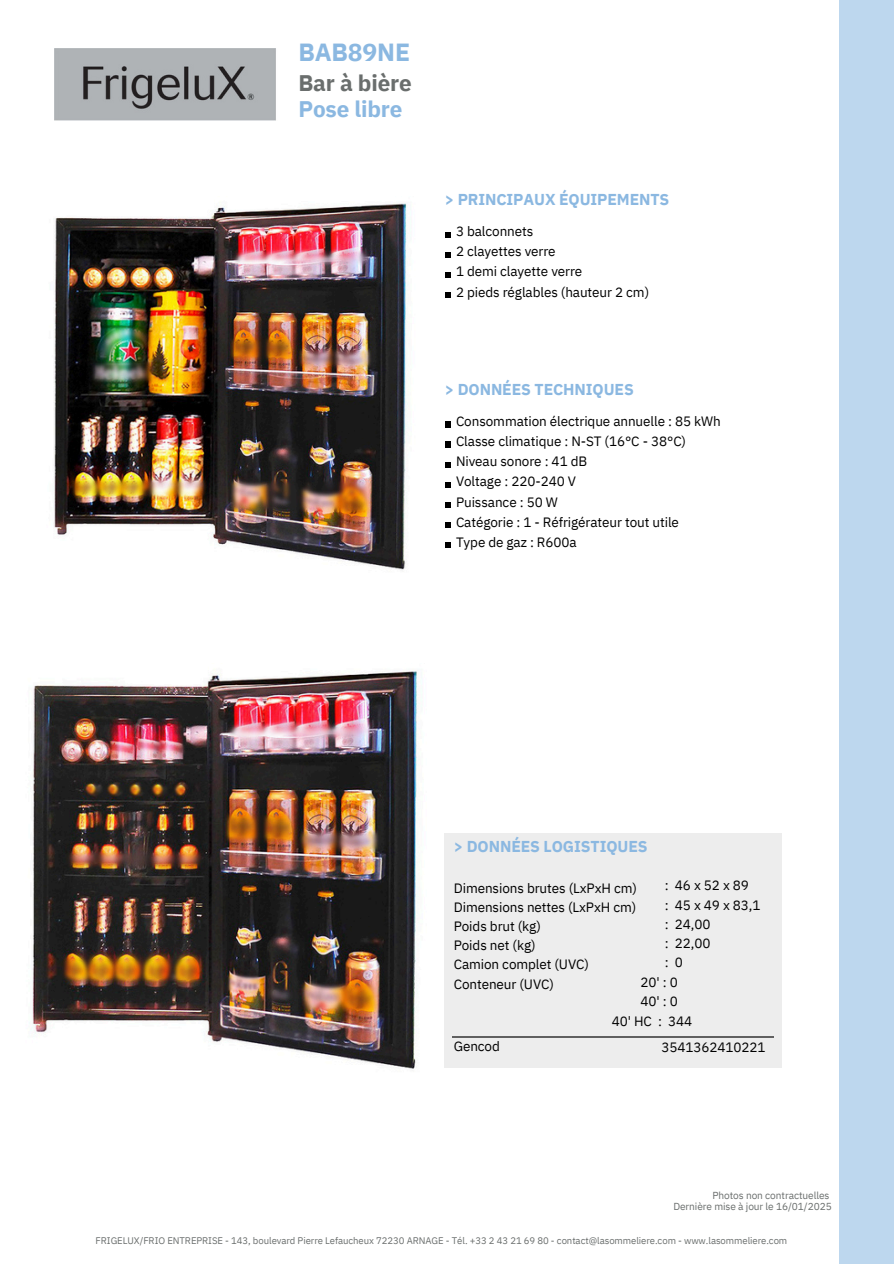
<style>
.page{position:relative;width:894px;height:1264px;background:#fff}
.page>*{position:absolute;margin:0;border:0;box-sizing:border-box;transform-origin:0 0}
.t1{font:700 24.75px "IBM Plex Sans";letter-spacing:-.005em;color:#8bb8e1}
.t2{font:700 22.5px/25.8px "IBM Plex Sans";letter-spacing:-.005em;color:#6a6e6d}
.t3{font:700 15.75px "IBM Plex Sans";letter-spacing:-.005em;color:#8bb8e1}
.t4{font:13.5px/19.2px "IBM Plex Sans";letter-spacing:-.005em;color:#000}
.t5{font:10.2px "IBM Plex Sans";letter-spacing:-.005em;color:#6a6e6d}
.t6{font:9.6px "IBM Plex Sans";letter-spacing:-.005em;color:#6a6e6d}
.s1{color:#8bb8e1}
</style>
<div class="page">
<div style="left:838px;top:0;width:55px;height:1263px;background:#bdd7ee"></div>
<img style="left:54px;top:49px;width:222px;height:72px">
<svg style="left:445px;top:232px;width:5px;height:5px"></svg>
<svg style="left:445px;top:252px;width:5px;height:5px"></svg>
<svg style="left:445px;top:272px;width:5px;height:5px"></svg>
<svg style="left:445px;top:292px;width:5px;height:6px"></svg>
<svg style="left:445px;top:422px;width:5px;height:5px"></svg>
<svg style="left:445px;top:442px;width:5px;height:5px"></svg>
<svg style="left:445px;top:462px;width:5px;height:5px"></svg>
<svg style="left:445px;top:482px;width:5px;height:5px"></svg>
<svg style="left:445px;top:502px;width:5px;height:5px"></svg>
<svg style="left:445px;top:522px;width:5px;height:5px"></svg>
<svg style="left:445px;top:542px;width:5px;height:5px"></svg>
<div style="left:444px;top:832px;width:338px;height:235px;background:#ededed"></div>
<hr style="left:452px;top:1036px;width:322px;height:1px;background:#606060">
<img style="left:32px;top:671px;width:387px;height:398px">
<img style="left:53px;top:203px;width:356px;height:367px">
<p class="t1" style="left:298px;top:35px;width:113px">BAB89NE</p>
<p class="t2" style="left:298px;top:70px;width:115px">Bar à bière<br><span class="s1">Pose libre</span></p>
<h2 class="t3" style="left:444px;top:189px;width:226px">&gt; PRINCIPAUX ÉQUIPEMENTS</h2>
<h4 class="t4" style="left:456px;top:221px;width:195px;line-height:20.2px">3 balconnets<br>2 clayettes verre<br>1 demi clayette verre<br>2 pieds réglables (hauteur 2 cm)</h4>
<h1 class="t3" style="left:444px;top:378px;width:190px">&gt; DONNÉES TECHNIQUES</h1>
<p class="t4" style="left:456px;top:410px;width:266px;line-height:20.2px">Consommation électrique annuelle : 85 kWh<br>Classe climatique : N-ST (16°C - 38°C)<br>Niveau sonore : 41 dB<br>Voltage : 220-240 V<br>Puissance : 50 W<br>Catégorie : 1 - Réfrigérateur tout utile</p>
<h2 class="t4" style="left:456px;top:532px;width:122px">Type de gaz : R600a</h2>
<p class="t3" style="left:453px;top:836px;width:195px">&gt; DONNÉES LOGISTIQUES</p>
<h2 class="t4" style="left:453px;top:878px;width:185px">Dimensions brutes (LxPxH cm)<br>Dimensions nettes (LxPxH cm)<br>Poids brut (kg)<br>Poids net (kg)<br>Camion complet (UVC)</h2>
<h4 class="t4" style="left:453px;top:973px;width:102px">Conteneur (UVC)</h4>
<h4 class="t4" style="left:664px;top:875px;width:97px">: 46x52x89<br>: 45 x 49 x 83,1 : 24,00<br>: 22,00</h4>
<h4 class="t4" style="left:664px;top:952px;width:20px">: 0</h4>
<p class="t4" style="left:640px;top:971px;width:39px">20' : 0<br>40' : 0</p>
<p class="t4" style="left:661px;top:1037px;width:106px">3541362410221</p>
<h3 class="t4" style="left:611px;top:1010px;width:82px">40' HC : 344</h3>
<h4 class="t4" style="left:453px;top:1036px;width:48px">Gencod</h4>
<h4 class="t5" style="left:712px;top:1188px;width:119px">Photos non contractuelles</h4>
<h4 class="t5" style="left:673px;top:1199px;width:160px">Dernière mise à jour le 16/01/2025</h4>
<p class="t6" style="left:96px;top:1233px;width:693px">FRIGELUX/FRIO ENTREPRISE - 143, boulevard Pierre Lefaucheux 72230 ARNAGE - Tél. +33 2 43 21 69 80 - contact@lasommeliere.com - www.lasommeliere.com</p>
</div>
